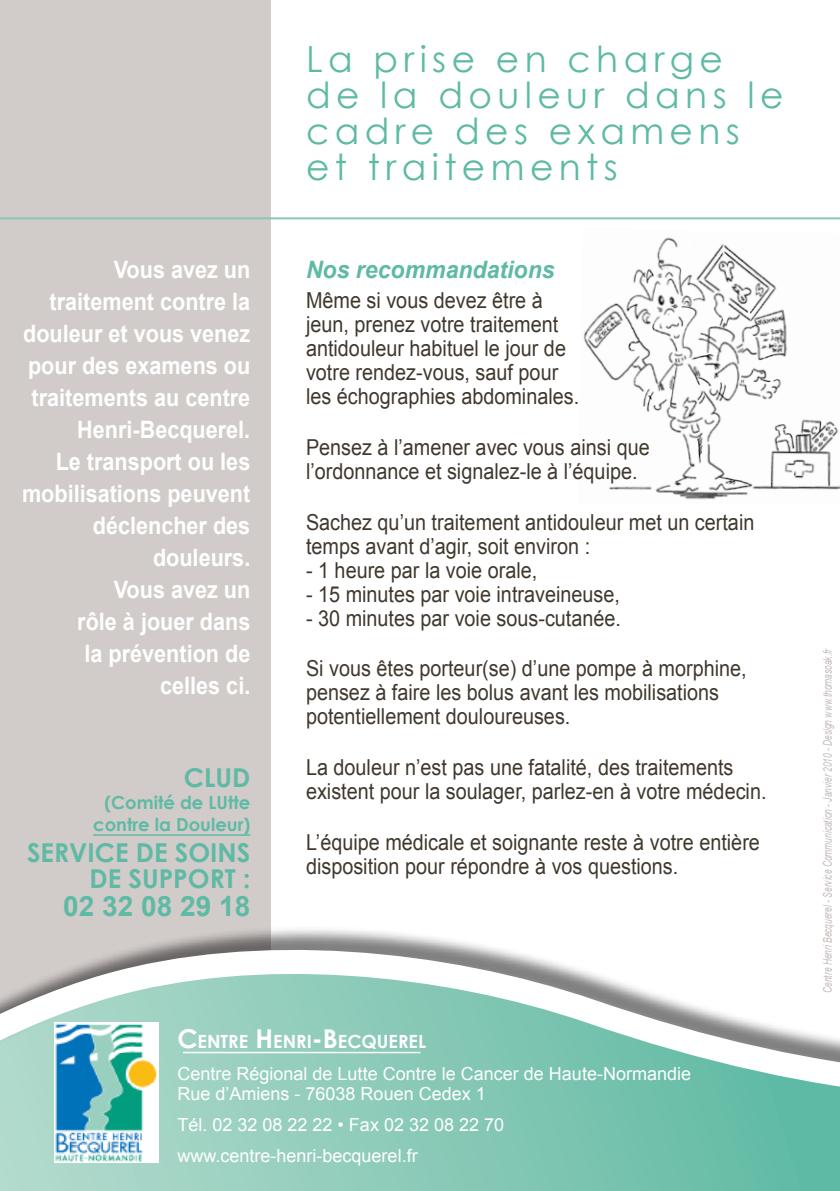
<style>
.page{position:relative;width:840px;height:1191px;background:#fff}
.page>*{position:absolute;margin:0;border:0;box-sizing:border-box;transform-origin:0 0}
.t1{font:36px/36px "Century Gothic";letter-spacing:.15em;color:#5ebaa4}
.t2{font:700 28px "Arial";color:#5ebaa4}
.t3{font:700 26px/26px "Century Gothic";color:#5ebaa4;text-align:right}
.t4{font:700 24px/32px "Arial";color:#fff;text-align:right;scale:.9 1}
.t5{font:italic 700 24px "Arial";color:#5ebaa4;scale:.96 1}
.t6{font:22px/24px "Arial";color:#40382d;scale:.9 1}
.t7{font:700 18.2px "Century Gothic";color:#fff}
.t8{font:18px/20px "Arial";color:#fff}
.t9{font:700 18px/22px "Century Gothic";color:#5ebaa4;text-align:right}
.t10{font:italic 12px "Arial";color:#c4bebb;scale:.7 1}
.s1{font-size:26px}
</style>
<div class="page">
<div style="left:0;top:0;width:270px;height:1191px;background:#d1cbc9"></div>
<hr style="left:93px;top:834px;width:157px;height:2px;background:#5ebaa4">
<hr style="left:0;top:217px;width:839px;height:2px;background:#88c9b6">
<img style="left:583px;top:237px;width:256px;height:263px">
<svg style="left:0;top:930px;width:839px;height:261px"></svg>
<img style="left:54px;top:1023px;width:104px;height:139px">
<hr style="left:183px;top:1051px;width:237px;height:2px;background:#fff">
<p class="t4" style="left:22px;top:255px;width:255px">Vous avez un traitement contre la douleur et vous venez pour des examens ou traitements au centre<br>Henri-Becquerel.<br>Le transport ou les mobilisations peuvent déclencher des douleurs.<br>Vous avez un<br>rôle à jouer dans<br>la prévention de celles ci.</p>
<p class="t3" style="left:184px;top:764px;width:68px">CLUD</p>
<p class="t9" style="left:93px;top:791px;width:158px">(Comité de LUtte contre la Douleur)</p>
<p class="t3" style="left:27px;top:839px;width:225px">Service de Soins de Support :</p>
<p class="t2" style="left:63px;top:888px;width:188px">02 32 08 29 18</p>
<h1 class="t1" style="left:306px;top:41px;width:478px">La prise en charge de la douleur dans le cadre des examens et traitements</h1>
<p class="t5" style="left:306px;top:254px;width:260px">Nos recommandations</p>
<p class="t6" style="left:306px;top:288px;width:305px">Même si vous devez être à jeun, prenez votre traitement antidouleur habituel le jour de votre rendez-vous, sauf pour les échographies abdominales.</p>
<p class="t6" style="left:306px;top:435px;width:383px">Pensez à l’amener avec vous ainsi que l’ordonnance et signalez-le à l’équipe.</p>
<p class="t6" style="left:306px;top:510px;width:499px">Sachez qu’un traitement antidouleur met un certain temps avant d’agir, soit environ :</p>
<p class="t6" style="left:306px;top:558px;width:258px">- 1 heure par la voie orale,</p>
<p class="t6" style="left:306px;top:582px;width:350px">- 15 minutes par voie intraveineuse,</p>
<p class="t6" style="left:306px;top:606px;width:351px">- 30 minutes par voie sous-cutanée.</p>
<p class="t6" style="left:306px;top:657px;width:491px">Si vous êtes porteur(se) d’une pompe à morphine, pensez à faire les bolus avant les mobilisations potentiellement douloureuses.</p>
<p class="t6" style="left:306px;top:755px;width:513px">La douleur n’est pas une fatalité, des traitements existent pour la soulager, parlez-en à votre médecin.</p>
<p class="t6" style="left:306px;top:830px;width:505px">L’équipe médicale et soignante reste à votre entière disposition pour répondre à vos questions.</p>
<p class="t7" style="left:177px;top:1030px;width:250px"><span class="s1">C</span>ENTRE <span class="s1">H</span>ENRI<span class="s1">-B</span>ECQUEREL</p>
<p class="t8" style="left:177px;top:1063px;width:515px">Centre Régional de Lutte Contre le Cancer de Haute-Normandie<br>Rue d’Amiens - 76038 Rouen Cedex 1</p>
<p class="t8" style="left:177px;top:1109px;width:328px;line-height:31.4px">Tél. 02 32 08 22 22 • Fax 02 32 08 22 70 www.centre-henri-becquerel.fr</p>
<p class="t10" style="left:819px;top:993px;width:494px;rotate:-90deg">Centre Henri Becquerel - Service Communication - Janvier 2010 - Design www.thomasoak.fr</p>
</div>
